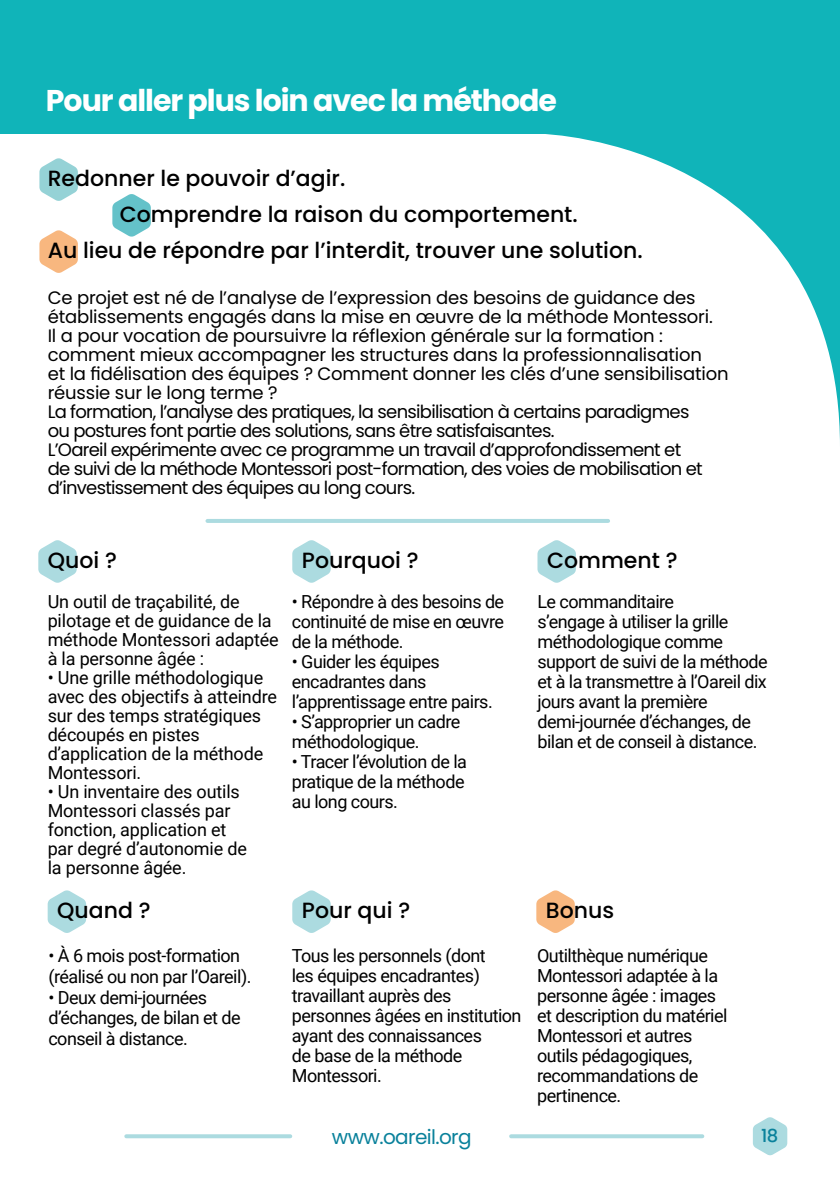
<style>
.page{position:relative;width:840px;height:1191px;background:#fff}
.page>*{position:absolute;margin:0;border:0;box-sizing:border-box;transform-origin:0 0}
.t1{font:700 30px "Poppins";letter-spacing:-.035em;color:#fff}
.t2{font:500 22px "Poppins";color:#000}
.t3{font:20px "Poppins";letter-spacing:-.03em;color:#09819b}
.t4{font:18px/20px "Roboto";letter-spacing:-.03em;color:#000}
.t5{font:18px/19px "Poppins";letter-spacing:-.01em;color:#000}
.t6{font:18px/19px "Roboto";letter-spacing:-.01em;color:#000}
.t7{font:500 18px "Poppins";color:#09819b}
</style>
<div class="page">
<svg style="left:39px;top:158px;width:39px;height:43px"></svg>
<svg style="left:112px;top:194px;width:39px;height:43px"></svg>
<svg style="left:39px;top:230px;width:39px;height:43px"></svg>
<svg style="left:752px;top:1117px;width:34px;height:38px"></svg>
<svg style="left:511px;top:1134px;width:191px;height:4px"></svg>
<svg style="left:126px;top:1134px;width:164px;height:4px"></svg>
<hr style="left:207px;top:519px;width:400px;height:4px;background:#acdbe0">
<div style="left:0;top:0;width:839px;height:134px;background:#10b4b9"></div>
<svg style="left:546px;top:134px;width:293px;height:284px"></svg>
<svg style="left:38px;top:540px;width:39px;height:43px"></svg>
<svg style="left:292px;top:540px;width:38px;height:43px"></svg>
<svg style="left:48px;top:890px;width:38px;height:43px"></svg>
<svg style="left:537px;top:540px;width:38px;height:43px"></svg>
<svg style="left:292px;top:890px;width:38px;height:43px"></svg>
<svg style="left:536px;top:890px;width:38px;height:43px"></svg>
<h1 class="t1" style="left:46px;top:83px;width:512px">Pour aller plus loin avec la méthode</h1>
<p class="t2" style="left:48px;top:165px;width:299px">Redonner le pouvoir d’agir.</p>
<p class="t2" style="left:120px;top:201px;width:459px">Comprendre la raison du comportement.</p>
<p class="t2" style="left:48px;top:237px;width:596px">Au lieu de répondre par l’interdit, trouver une solution.</p>
<p class="t5" style="left:48px;top:288px;width:682px">Ce projet est né de l’analyse de l’expression des besoins de guidance des établissements engagés dans la mise en œuvre de la méthode Montessori.<br>Il a pour vocation de poursuivre la réflexion générale sur la formation : comment mieux accompagner les structures dans la professionnalisation<br>et la fidélisation des équipes ? Comment donner les clés d’une sensibilisation réussie sur le long terme ?<br>La formation, l’analyse des pratiques, la sensibilisation à certains paradigmes<br>ou postures font partie des solutions, sans être satisfaisantes.<br>L’Oareil expérimente avec ce programme un travail d’approfondissement et<br>de suivi de la méthode Montessori post-formation, des voies de mobilisation et d’investissement des équipes au long cours.</p>
<p class="t2" style="left:48px;top:547px;width:70px">Quoi ?</p>
<p class="t2" style="left:302px;top:547px;width:118px">Pourquoi ?</p>
<p class="t6" style="left:48px;top:591px;width:232px">Un outil de traçabilité, de pilotage et de guidance de la méthode Montessori adaptée à la personne âgée :</p>
<p class="t6" style="left:48px;top:667px;width:231px">• Une grille méthodologique avec des objectifs à atteindre sur des temps stratégiques découpés en pistes d’application de la méthode<br>Montessori.</p>
<p class="t6" style="left:48px;top:782px;width:201px">• Un inventaire des outils<br>Montessori classés par fonction, application et par degré d’autonomie de la personne âgée.</p>
<p class="t4" style="left:292px;top:591px;width:214px;text-align:justify">• Répondre à des besoins de continuité de mise en œuvre de la méthode.</p>
<p class="t4" style="left:292px;top:651px;width:202px">• Guider les équipes encadrantes dans l’apprentissage entre pairs.</p>
<p class="t4" style="left:292px;top:711px;width:170px">• S’approprier un cadre méthodologique.</p>
<p class="t4" style="left:292px;top:751px;width:177px">• Tracer l’évolution de la pratique de la méthode au long cours.</p>
<p class="t2" style="left:547px;top:547px;width:132px">Comment ?</p>
<p class="t4" style="left:537px;top:591px;width:232px">Le commanditaire<br>s’engage à utiliser la grille méthodologique comme support de suivi de la méthode et à la transmettre à l’Oareil dix jours avant la première demi-journée d’échanges, de bilan et de conseil à distance.</p>
<p class="t2" style="left:57px;top:897px;width:95px">Quand ?</p>
<p class="t4" style="left:48px;top:945px;width:204px;line-height:20.6px">• À 6 mois post-formation (réalisé ou non par l’Oareil).</p>
<p class="t4" style="left:48px;top:986px;width:194px;line-height:20.6px">• Deux demi-journées d’échanges, de bilan et de conseil à distance.</p>
<p class="t2" style="left:302px;top:897px;width:110px">Pour qui ?</p>
<p class="t2" style="left:545px;top:897px;width:70px">Bonus</p>
<p class="t4" style="left:291px;top:945px;width:231px">Tous les personnels (dont<br>les équipes encadrantes) travaillant auprès des personnes âgées en institution ayant des connaissances<br>de base de la méthode<br>Montessori.</p>
<p class="t4" style="left:537px;top:945px;width:192px">Outilthèque numérique<br>Montessori adaptée à la personne âgée : images et description du matériel<br>Montessori et autres outils pédagogiques, recommandations de pertinence.</p>
<p class="t3" style="left:332px;top:1125px;width:141px">www.oareil.org</p>
<p class="t7" style="left:760px;top:1125px;width:19px">18</p>
</div>
